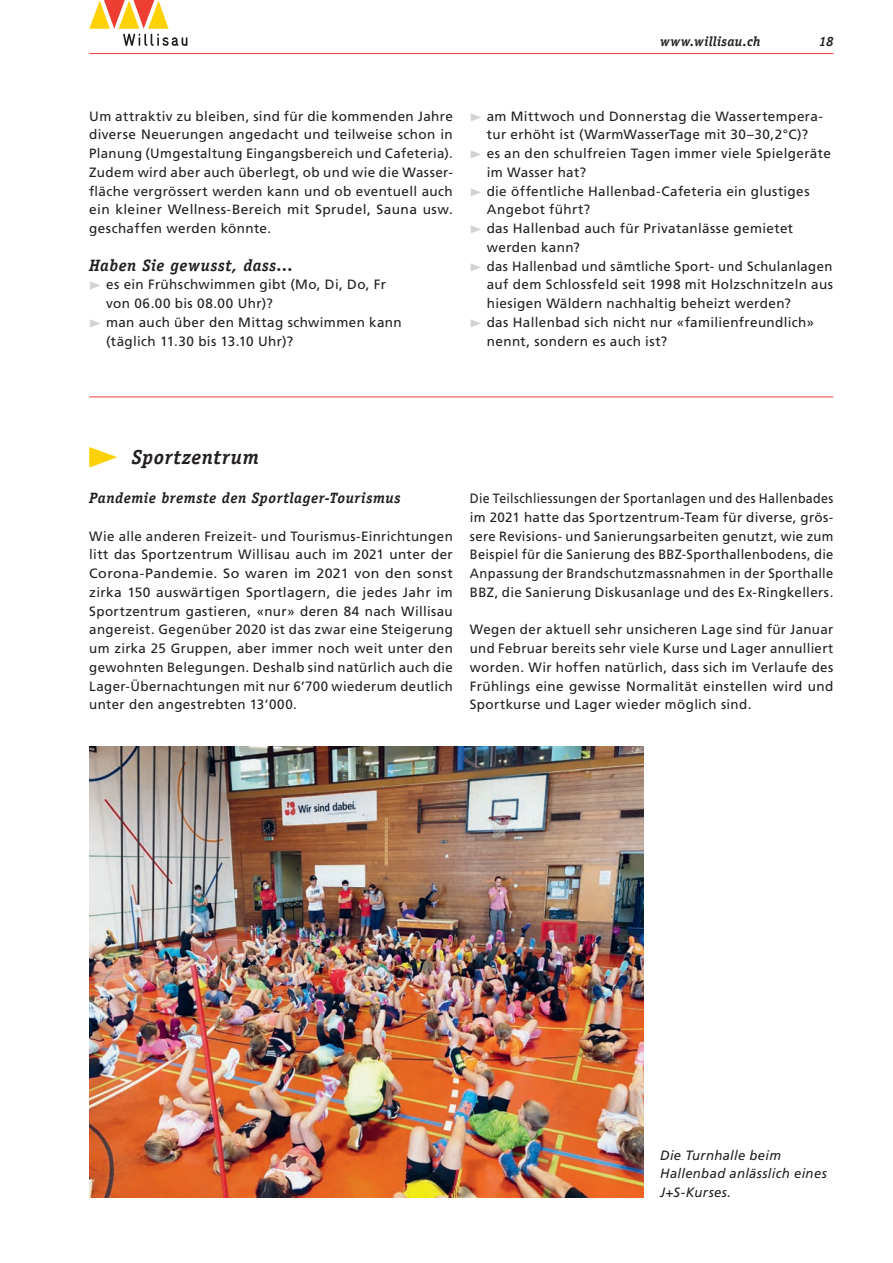
<style>
.page{position:relative;width:893px;height:1263px;background:#fff}
.page>*{position:absolute;margin:0;border:0;box-sizing:border-box;transform-origin:0 0}
.t1{font:italic 700 20.25px "Officina Serif Std";letter-spacing:.025em;color:#231f20}
.t2{font:italic 700 16.5px "Officina Serif Std";letter-spacing:.03em;color:#231f20}
.t3{font:italic 700 15px "Officina Serif Std";letter-spacing:.03em;color:#231f20}
.t4{font:13.5px/18.8px "Frutiger LT Std";letter-spacing:.03em;color:#231f20;text-align:justify}
.t5{font:13.5px/18.8px "Frutiger LT Std";letter-spacing:.03em;color:#231f20;text-align:justify;scale:.92 1}
.t6{font:italic 13.5px/18.8px "Frutiger LT Std";letter-spacing:.025em;color:#231f20}
.t7{font:italic 700 13.5px "Officina Serif Std";letter-spacing:.025em;color:#231f20}
.s1{color:#d1d2d4}
</style>
<div class="page">
<hr style="left:89px;top:53px;width:744px;height:1px;background:#ee3e34">
<svg style="left:89px;top:0;width:98px;height:46px"></svg>
<svg style="left:89px;top:447px;width:28px;height:21px"></svg>
<hr style="left:89px;top:396px;width:744px;height:1px;background:#ee3e34">
<img style="left:90px;top:747px;width:553px;height:450px">
<p class="t7" style="left:660px;top:34px;width:102px">www.willisau.ch</p>
<p class="t7" style="left:819px;top:34px;width:16px">18</p>
<p class="t4" style="left:89px;top:107px;width:365px">Um attraktiv zu bleiben, sind für die kommenden Jahre diverse Neuerungen angedacht und teilweise schon in Planung (Umgestaltung Eingangsbereich und Cafeteria).<br>Zudem wird aber auch überlegt, ob und wie die Wasser&shy;fläche vergrössert werden kann und ob eventuell auch ein kleiner Wellness-Bereich mit Sprudel, Sauna usw. geschaffen werden könnte.</p>
<p class="t2" style="left:89px;top:255px;width:206px">Haben Sie gewusst, dass…</p>
<p class="t4" style="left:89px;top:275px;width:298px"><span class="s1">▶</span> es ein Frühschwimmen gibt (Mo, Di, Do, Fr</p>
<p class="t4" style="left:106px;top:294px;width:168px">von 06.00 bis 08.00 Uhr)?</p>
<p class="t4" style="left:89px;top:313px;width:314px"><span class="s1">▶</span> man auch über den Mittag schwimmen kann</p>
<p class="t4" style="left:106px;top:332px;width:188px">(täglich 11.30 bis 13.10 Uhr)?</p>
<p class="t4" style="left:470px;top:107px;width:355px"><span class="s1">▶</span> am Mittwoch und Donnerstag die Wassertempera-</p>
<p class="t4" style="left:487px;top:125px;width:323px">tur erhöht ist (WarmWasserTage mit 30–30,2°C)?</p>
<p class="t4" style="left:470px;top:144px;width:362px"><span class="s1">▶</span> es an den schulfreien Tagen immer viele Spielgeräte</p>
<p class="t4" style="left:487px;top:163px;width:101px">im Wasser hat?</p>
<p class="t4" style="left:470px;top:182px;width:341px"><span class="s1">▶</span> die öffentliche Hallenbad-Cafeteria ein glustiges</p>
<p class="t4" style="left:487px;top:200px;width:105px">Angebot führt?</p>
<p class="t4" style="left:470px;top:219px;width:325px"><span class="s1">▶</span> das Hallenbad auch für Privatanlässe gemietet</p>
<p class="t4" style="left:487px;top:238px;width:95px">werden kann?</p>
<p class="t4" style="left:470px;top:257px;width:364px"><span class="s1">▶</span> das Hallenbad und sämtliche Sport- und Schulanlagen</p>
<p class="t4" style="left:487px;top:275px;width:348px">auf dem Schlossfeld seit 1998 mit Holzschnitzeln aus</p>
<p class="t4" style="left:487px;top:294px;width:306px">hiesigen Wäldern nachhaltig beheizt werden?</p>
<p class="t4" style="left:470px;top:313px;width:346px"><span class="s1">▶</span> das Hallenbad sich nicht nur «familienfreundlich»</p>
<p class="t4" style="left:487px;top:332px;width:182px">nennt, sondern es auch ist?</p>
<h1 class="t1" style="left:132px;top:445px;width:129px">Sportzentrum</h1>
<p class="t3" style="left:89px;top:489px;width:313px">Pandemie bremste den Sportlager-Tourismus</p>
<p class="t4" style="left:89px;top:527px;width:365px">Wie alle anderen Freizeit- und Tourismus-Einrichtungen litt das Sportzentrum Willisau auch im 2021 unter der Corona-Pandemie. So waren im 2021 von den sonst zirka 150 auswärtigen Sportlagern, die jedes Jahr im Sportzentrum gastieren, «nur» deren 84 nach Willisau angereist. Gegenüber 2020 ist das zwar eine Steigerung um zirka 25 Gruppen, aber immer noch weit unter den gewohnten Belegungen. Deshalb sind natürlich auch die Lager-Übernachtungen mit nur 6’700 wiederum deutlich unter den angestrebten 13’000.</p>
<p class="t5" style="left:470px;top:489px;width:397px">Die Teilschliessungen der Sportanlagen und des Hallenbades im 2021 hatte das Sportzentrum-Team für diverse, grös&shy;sere Revisions- und Sanierungsarbeiten genutzt, wie zum Beispiel für die Sanierung des BBZ-Sporthallenbodens, die Anpassung der Brandschutzmassnahmen in der Sporthalle BBZ, die Sanierung Diskusanlage und des Ex-Ringkellers.</p>
<p class="t4" style="left:470px;top:620px;width:365px">Wegen der aktuell sehr unsicheren Lage sind für Januar und Februar bereits sehr viele Kurse und Lager annulliert worden. Wir hoffen natürlich, dass sich im Verlaufe des Frühlings eine gewisse Normalität einstellen wird und Sportkurse und Lager wieder möglich sind.</p>
<p class="t6" style="left:660px;top:1145px;width:168px">Die Turnhalle beim<br>Hallenbad anlässlich eines<br>J+S-Kurses.</p>
</div>
